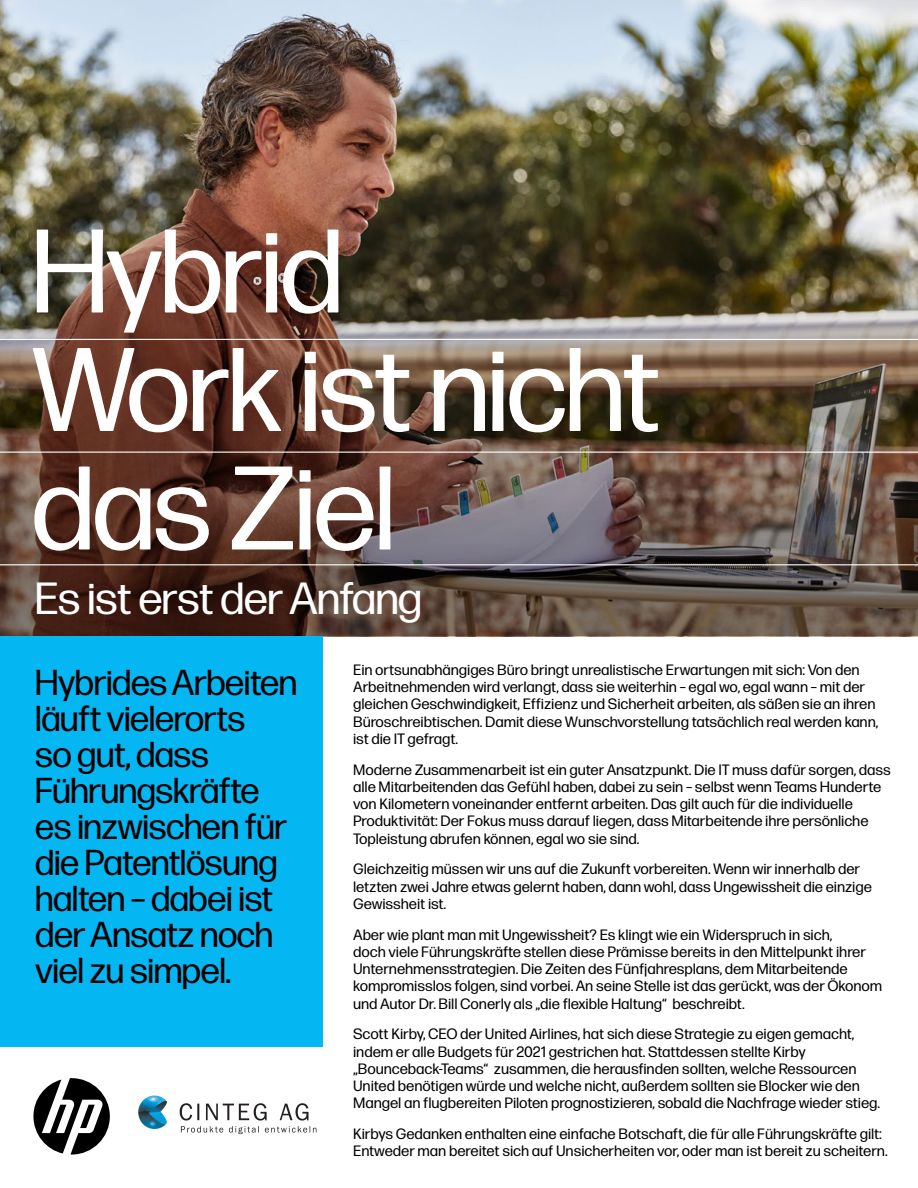
<style>
.page{position:relative;width:918px;height:1188px;background:#fff}
.page>*{position:absolute;margin:0;border:0;box-sizing:border-box;transform-origin:0 0}
.t1{font:118.5px/118.5px "Forma DJR Display";color:#fff}
.t2{font:45px "Forma DJR Display";letter-spacing:.01em;color:#fff}
.t3{font:36px/36px "Forma DJR Display";letter-spacing:.01em;color:#000}
.t4{font:15px/17.2px "Forma DJR Micro";letter-spacing:-.005em;color:#000}
</style>
<div class="page">
<img style="left:0;top:0;width:918px;height:225px">
<img style="left:0;top:225px;width:918px;height:411px">
<div style="left:0;top:636px;width:323px;height:410px;background:#04b6f2"></div>
<hr style="left:0;top:339px;width:918px;height:1px;background:#fff">
<hr style="left:0;top:452px;width:918px;height:1px;background:#fff">
<hr style="left:0;top:564px;width:918px;height:1px;background:#fff">
<svg style="left:33px;top:1078px;width:77px;height:77px"></svg>
<img style="left:138px;top:1095px;width:179px;height:40px">
<h1 class="t1" style="left:33px;top:205px;width:628px">Hybrid<br>Work ist nicht das Ziel</h1>
<h2 class="t2" style="left:36px;top:567px;width:387px">Es ist erst der Anfang</h2>
<h3 class="t3" style="left:36px;top:662px;width:263px">Hybrides Arbeiten läuft vielerorts<br>so gut, dass<br>Führungskräfte es inzwischen für die Patentlösung halten – dabei ist der Ansatz noch viel zu simpel.</h3>
<p class="t4" style="left:353px;top:660px;width:527px">Ein ortsunabhängiges Büro bringt unrealistische Erwartungen mit sich: Von den Arbeitnehmenden wird verlangt, dass sie weiterhin – egal wo, egal wann – mit der gleichen Geschwindigkeit, Effizienz und Sicherheit arbeiten, als säßen sie an ihren Büroschreibtischen. Damit diese Wunschvorstellung tatsächlich real werden kann, ist die IT gefragt.</p>
<p class="t4" style="left:353px;top:760px;width:539px">Moderne Zusammenarbeit ist ein guter Ansatzpunkt. Die IT muss dafür sorgen, dass alle Mitarbeitenden das Gefühl haben, dabei zu sein – selbst wenn Teams Hunderte von Kilometern voneinander entfernt arbeiten. Das gilt auch für die individuelle Produktivität: Der Fokus muss darauf liegen, dass Mitarbeitende ihre persönliche Topleistung abrufen können, egal wo sie sind.</p>
<p class="t4" style="left:353px;top:859px;width:520px">Gleichzeitig müssen wir uns auf die Zukunft vorbereiten. Wenn wir innerhalb der letzten zwei Jahre etwas gelernt haben, dann wohl, dass Ungewissheit die einzige<br>Gewissheit ist.</p>
<p class="t4" style="left:353px;top:925px;width:531px">Aber wie plant man mit Ungewissheit? Es klingt wie ein Widerspruch in sich,<br>doch viele Führungskräfte stellen diese Prämisse bereits in den Mittelpunkt ihrer Unternehmensstrategien. Die Zeiten des Fünfjahresplans, dem Mitarbeitende kompromisslos folgen, sind vorbei. An seine Stelle ist das gerückt, was der Ökonom und Autor Dr. Bill Conerly als „die flexible Haltung“ beschreibt.</p>
<p class="t4" style="left:353px;top:1024px;width:529px">Scott Kirby, CEO der United Airlines, hat sich diese Strategie zu eigen gemacht, indem er alle Budgets für 2021 gestrichen hat. Stattdessen stellte Kirby „Bounceback-Teams“ zusammen, die herausfinden sollten, welche Ressourcen United benötigen würde und welche nicht, außerdem sollten sie Blocker wie den Mangel an flugbereiten Piloten prognostizieren, sobald die Nachfrage wieder stieg.</p>
<p class="t4" style="left:353px;top:1124px;width:536px">Kirbys Gedanken enthalten eine einfache Botschaft, die für alle Führungskräfte gilt:<br>Entweder man bereitet sich auf Unsicherheiten vor, oder man ist bereit zu scheitern.</p>
</div>
